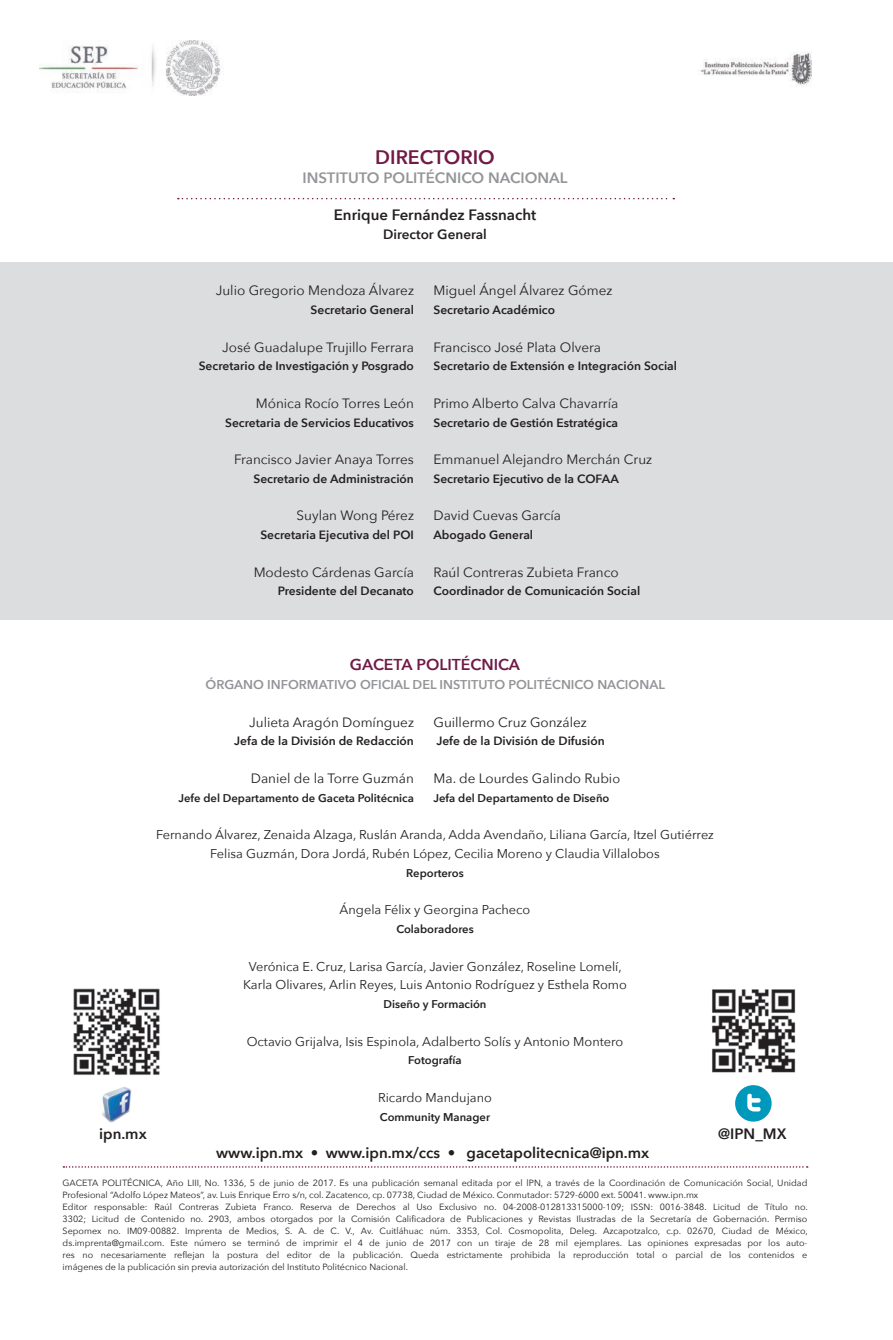
<style>
.page{position:relative;width:893px;height:1340px;background:#fff}
.page>*{position:absolute;margin:0;border:0;box-sizing:border-box;transform-origin:0 0}
.t1{font:600 19.5px "Avenir Next";color:#701a45}
.t2{font:600 15.75px "Avenir Next";color:#701a45}
.t3{font:600 15px "Avenir Next";color:#231f20}
.t4{font:600 15px "Avenir Next";color:#939598}
.t5{font:13.5px "Avenir Next";color:#231f20}
.t6{font:600 13.5px "Avenir Next";color:#231f20}
.t7{font:12.75px/18.8px "Avenir Next";color:#231f20;text-align:center}
.t8{font:600 12.75px "Avenir Next";color:#939598}
.t9{font:600 12px "Avenir Next";color:#231f20}
.t10{font:600 11.25px "Avenir Next";color:#231f20}
.t11{font:9px/12px "Avenir Next";color:#231f20}
.s1{font-size:12.75px}
</style>
<div class="page">
<div style="left:0;top:262px;width:892px;height:358px;background:#dcdddf"></div>
<img style="left:73px;top:988px;width:87px;height:87px">
<img style="left:712px;top:989px;width:84px;height:84px">
<img style="left:101px;top:1086px;width:31px;height:36px">
<svg style="left:734px;top:1085px;width:37px;height:37px"></svg>
<div style="left:734px;top:1085px;width:37px;height:36px;background:#09b;border-radius:50%"></div>
<svg style="left:747px;top:1093px;width:13px;height:18px"></svg>
<img style="left:39px;top:41px;width:772px;height:54px">
<svg style="left:178px;top:198px;width:496px;height:1px"></svg>
<svg style="left:63px;top:1166px;width:744px;height:1px"></svg>
<h1 class="t1" style="left:375px;top:140px;width:121px">DIRECTORIO</h1>
<h3 class="t4" style="left:302px;top:165px;width:266px">INSTITUTO POLITÉCNICO NACIONAL</h3>
<h3 class="t3" style="left:333px;top:202px;width:204px">Enrique Fernández Fassnacht</h3>
<h3 class="t6" style="left:383px;top:223px;width:105px">Director General</h3>
<h3 class="t5" style="left:216px;top:279px;width:200px">Julio Gregorio Mendoza Álvarez</h3>
<h3 class="t5" style="left:433px;top:279px;width:180px">Miguel Ángel Álvarez Gómez</h3>
<h3 class="t9" style="left:310px;top:299px;width:105px">Secretario General</h3>
<h3 class="t9" style="left:433px;top:299px;width:123px">Secretario Académico</h3>
<h3 class="t5" style="left:222px;top:335px;width:193px">José Guadalupe Trujillo Ferrara</h3>
<h3 class="t5" style="left:433px;top:335px;width:169px">Francisco José Plata Olvera</h3>
<h3 class="t9" style="left:199px;top:356px;width:217px">Secretario de Investigación y Posgrado</h3>
<h3 class="t9" style="left:433px;top:356px;width:245px">Secretario de Extensión e Integración Social</h3>
<h3 class="t5" style="left:256px;top:392px;width:160px">Mónica Rocío Torres León</h3>
<h3 class="t5" style="left:433px;top:392px;width:186px">Primo Alberto Calva Chavarría</h3>
<h3 class="t9" style="left:225px;top:412px;width:190px">Secretaria de Servicios Educativos</h3>
<h3 class="t9" style="left:433px;top:412px;width:186px">Secretario de Gestión Estratégica</h3>
<h3 class="t5" style="left:234px;top:448px;width:181px">Francisco Javier Anaya Torres</h3>
<h3 class="t5" style="left:433px;top:448px;width:220px">Emmanuel Alejandro Merchán Cruz</h3>
<h3 class="t9" style="left:253px;top:468px;width:162px">Secretario de Administración</h3>
<h3 class="t9" style="left:433px;top:468px;width:187px">Secretario Ejecutivo de la COFAA</h3>
<h3 class="t5" style="left:296px;top:504px;width:119px">Suylan Wong Pérez</h3>
<h3 class="t5" style="left:433px;top:504px;width:129px">David Cuevas García</h3>
<h3 class="t9" style="left:260px;top:524px;width:155px">Secretaria Ejecutiva del POI</h3>
<h3 class="t9" style="left:433px;top:524px;width:101px">Abogado General</h3>
<h3 class="t5" style="left:253px;top:560px;width:162px">Modesto Cárdenas García</h3>
<h3 class="t5" style="left:433px;top:560px;width:187px">Raúl Contreras Zubieta Franco</h3>
<h3 class="t9" style="left:278px;top:581px;width:137px">Presidente del Decanato</h3>
<h3 class="t9" style="left:433px;top:581px;width:208px">Coordinador de Comunicación Social</h3>
<h2 class="t2" style="left:350px;top:651px;width:171px">GACETA POLITÉCNICA</h2>
<h3 class="t8" style="left:205px;top:673px;width:460px">ÓRGANO INFORMATIVO OFICIAL DEL INSTITUTO POLITÉCNICO NACIONAL</h3>
<h3 class="t5" style="left:249px;top:710px;width:166px">Julieta Aragón Domínguez</h3>
<h3 class="t5" style="left:433px;top:710px;width:155px">Guillermo Cruz González</h3>
<h3 class="t9" style="left:234px;top:731px;width:181px">Jefa de la División de Redacción</h3>
<h3 class="t9" style="left:436px;top:731px;width:170px">Jefe de la División de Difusión</h3>
<h3 class="t5" style="left:251px;top:767px;width:165px">Daniel de la Torre Guzmán</h3>
<h3 class="t5" style="left:433px;top:767px;width:188px">Ma. de Lourdes Galindo Rubi<span class="s1">o</span></h3>
<p class="t10" style="left:178px;top:788px;width:237px">Jefe del Departamento de Gaceta Politécnica</p>
<p class="t10" style="left:433px;top:788px;width:177px">Jefa del Departamento de Diseño</p>
<h3 class="t7" style="left:156px;top:824px;width:559px">Fernando Álvarez, Zenaida Alzaga, Ruslán Aranda, Adda Avendaño, Liliana García, Itzel Gutiérrez<br>Felisa Guzmán, Dora Jordá, Rubén López, Cecilia Moreno y Claudia Villalobos</h3>
<p class="t10" style="left:406px;top:863px;width:59px">Reporteros</p>
<h3 class="t7" style="left:339px;top:899px;width:192px">Ángela Félix y Georgina Pacheco</h3>
<p class="t10" style="left:396px;top:919px;width:79px">Colaboradores</p>
<h3 class="t7" style="left:243px;top:956px;width:385px">Verónica E. Cruz, Larisa García, Javier González, Roseline Lomelí,<br>Karla Olivares, Arlin Reyes, Luis Antonio Rodríguez y Esthela Romo</h3>
<p class="t10" style="left:383px;top:994px;width:104px">Diseño y Formación</p>
<h3 class="t7" style="left:247px;top:1031px;width:378px">Octavio Grijalva, Isis Espinola, Adalberto Solís y Antonio Montero</h3>
<p class="t10" style="left:408px;top:1050px;width:55px">Fotografía</p>
<h3 class="t7" style="left:378px;top:1087px;width:115px">Ricardo Mandujano</h3>
<p class="t10" style="left:380px;top:1107px;width:112px">Community Manager</p>
<h3 class="t3" style="left:99px;top:1121px;width:49px">ipn.mx</h3>
<h3 class="t3" style="left:718px;top:1121px;width:70px">@IPN_MX</h3>
<p class="t11" style="left:63px;top:1176px;width:746px">GACETA POLITÉCNICA, Año LIII, No. 1336, 5 de junio de 2017. Es una publicación semanal editada por el lPN, a través de la Coordinación de Comunicación Social, Unidad Profesional “Adolfo López Mateos”, av. Luis Enrique Erro s/n, col. Zacatenco, cp. 07738, Ciudad de México. Conmutador: 5729-6000 ext. 50041. www.ipn.mx<br>Editor responsable: Raúl Contreras Zubieta Franco. Reserva de Derechos al Uso Exclusivo no. 04-2008-012813315000-109; ISSN: 0016-3848. Licitud de Título no.<br>3302; Licitud de Contenido no. 2903, ambos otorgados por la Comisión Calificadora de Publicaciones y Revistas Ilustradas de la Secretaría de Gobernación. Permiso Sepomex no. IM09-00882. Imprenta de Medios, S. A. de C. V., Av. Cuitláhuac núm. 3353, Col. Cosmopolita, Deleg. Azcapotzalco, c.p. 02670, Ciudad de México, ds.imprenta@gmail.com. Este número se terminó de imprimir el 4 de junio de 2017 con un tiraje de 28 mil ejemplares. Las opiniones expresadas por los auto&shy;res no necesariamente reflejan la postura del editor de la publicación. Queda estrictamente prohibida la reproducción total o parcial de los contenidos e imágenes de la publicación sin previa autorización del Instituto Politécnico Nacional.</p>
<h3 class="t3" style="left:216px;top:1140px;width:434px">www.ipn.mx • www.ipn.mx/ccs • gacetapolitecnica@ipn.mx</h3>
</div>
